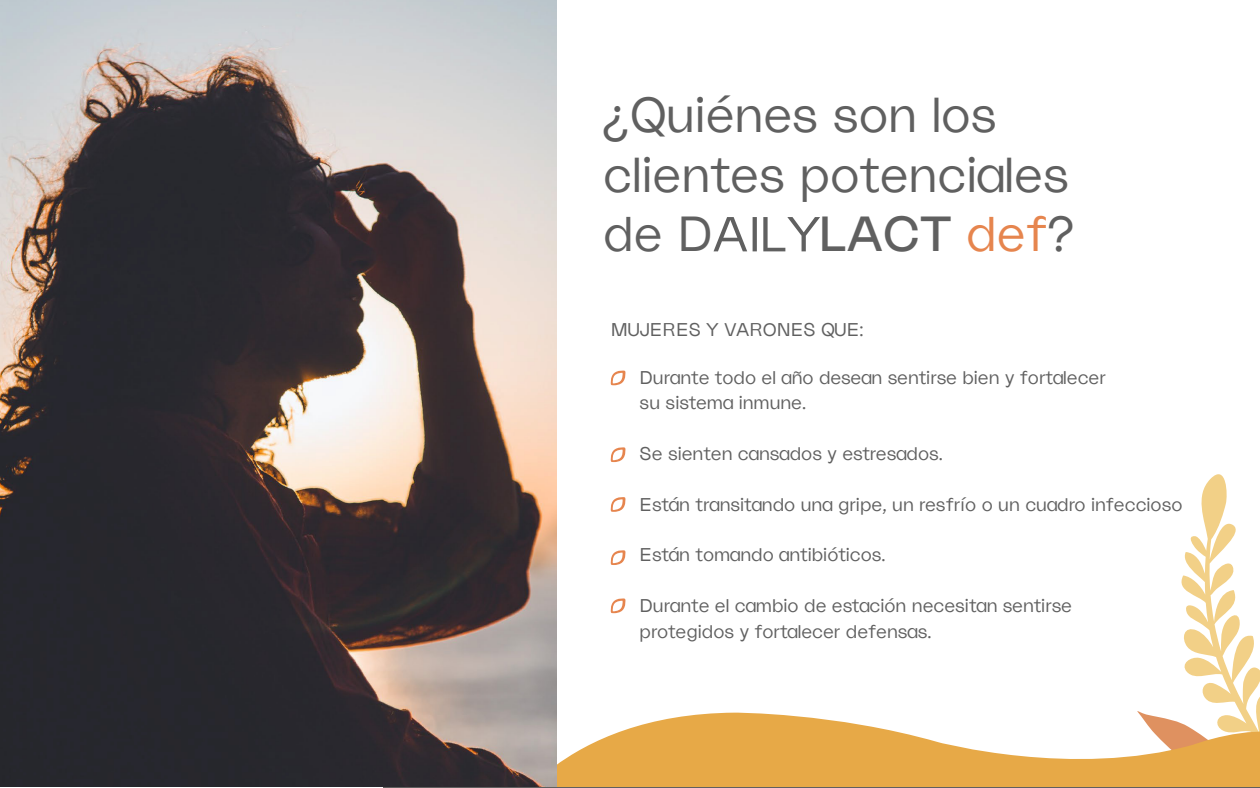
<style>
.page{position:relative;width:1260px;height:788px;background:#fff}
.page>*{position:absolute;margin:0;border:0;box-sizing:border-box;transform-origin:0 0}
.t1{font:49px/59.5px "La Nord Semi Light Bio Helper";color:#606060}
.t2{font:49px "La Nord";color:#606060}
.t3{font:18.38px/25.4px "La Nord Semi Light Bio Helper";color:#606060}
.s1{font-family:"La Nord Semi Light Bio Helper";color:#e6854e}
.s2{font-family:"La Nord Semi Light Bio Helper"}
</style>
<div class="page">
<svg style="left:714px;top:217px;width:106px;height:34px"></svg>
<svg style="left:610px;top:370px;width:16px;height:15px"></svg>
<svg style="left:610px;top:447px;width:16px;height:15px"></svg>
<svg style="left:610px;top:550px;width:16px;height:15px"></svg>
<svg style="left:610px;top:598px;width:16px;height:15px"></svg>
<svg style="left:610px;top:497px;width:16px;height:15px"></svg>
<svg style="left:1137px;top:474px;width:123px;height:238px"></svg>
<svg style="left:556px;top:712px;width:704px;height:74px;fill:#e7a947"></svg>
<hr style="left:383px;top:786px;width:877px;height:2px;background:#606060">
<img style="left:0;top:0;width:556px;height:786px">
<h1 class="t1" style="left:603px;top:83px;width:467px">¿Quiénes son los clientes potenciales de D</h1>
<h1 class="t2" style="left:821px;top:203px;width:256px">LACT <span class="s1">def</span><span class="s2">?</span></h1>
<p class="t3" style="left:611px;top:316px;width:254px">MUJERES Y VARONES QUE:</p>
<p class="t3" style="left:640px;top:364px;width:468px">Durante todo el año desean sentirse bien y fortalecer su sistema inmune.</p>
<p class="t3" style="left:640px;top:440px;width:305px">Se sienten cansados y estresados.</p>
<p class="t3" style="left:640px;top:490px;width:544px">Están transitando una gripe, un resfrío o un cuadro infeccioso</p>
<p class="t3" style="left:640px;top:541px;width:248px">Están tomando antibióticos.</p>
<p class="t3" style="left:640px;top:592px;width:434px">Durante el cambio de estación necesitan sentirse protegidos y fortalecer defensas.</p>
</div>
